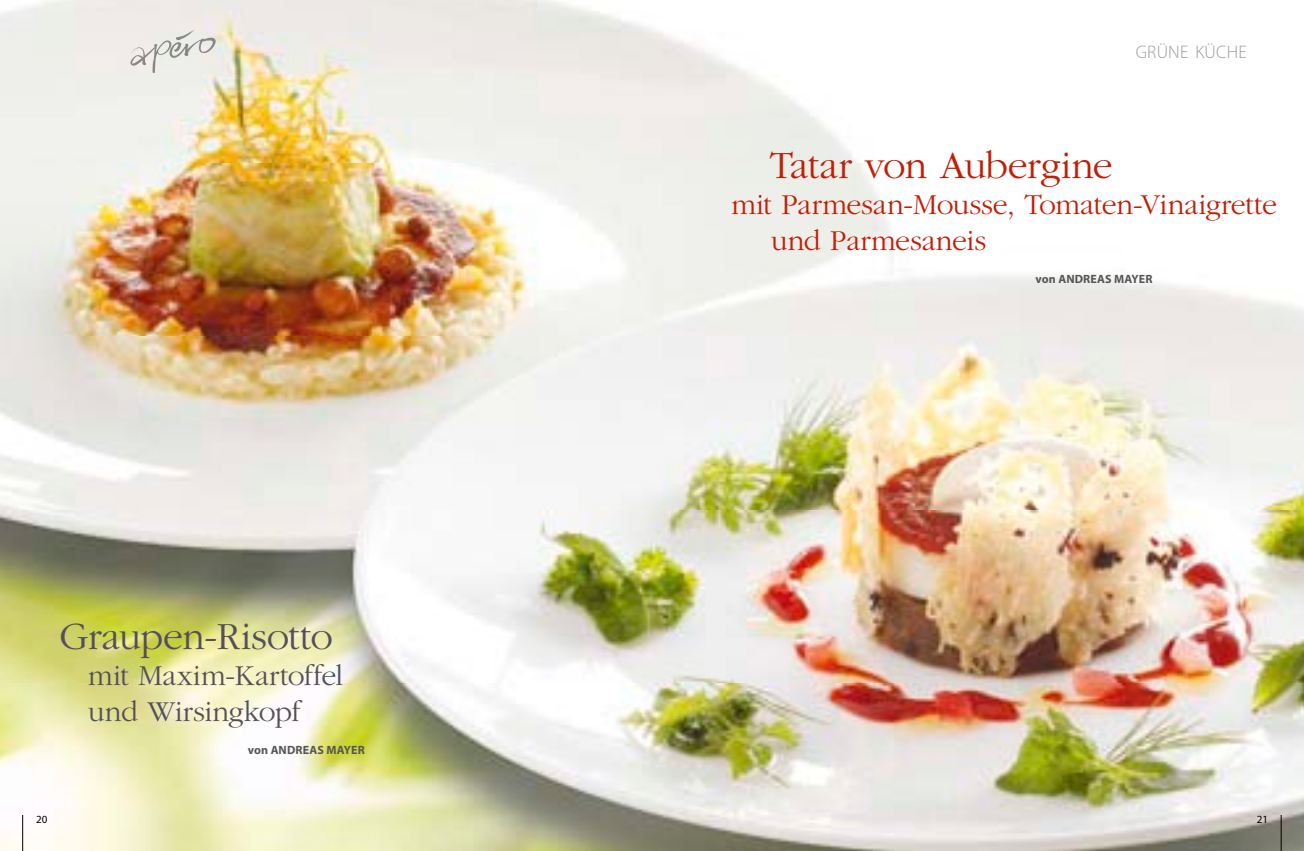
<style>
.page{position:relative;width:1304px;height:851px;background:#fff}
.page>*{position:absolute;margin:0;border:0;box-sizing:border-box;transform-origin:0 0}
.t1{font:300 40px "Garamond";letter-spacing:-.02em;color:#c11f08}
.t2{font:300 40px "Garamond";letter-spacing:-.015em;color:#544f5a}
.t3{font:300 30px/36px "Garamond";letter-spacing:-.01em;color:#c11f08}
.t4{font:300 30px/36px "Garamond";letter-spacing:-.005em;color:#544f5a}
.t5{font:300 18.2px "Myriad Pro";letter-spacing:.015em;color:#9c9d9d}
.t6{font:700 12px "Myriad Pro";letter-spacing:.01em;color:#565656}
.t7{font:11px "Myriad Pro";color:#000}
</style>
<div class="page">
<img style="left:0;top:0;width:1304px;height:850px">
<hr style="left:1281px;top:814px;width:1px;height:36px;background:#000">
<svg style="left:130px;top:30px;width:86px;height:43px;background:#e0dfdb"></svg>
<hr style="left:22px;top:814px;width:1px;height:36px;background:#000">
<p class="t5" style="left:1136px;top:42px;width:113px">GRÜNE KÜCHE</p>
<h1 class="t2" style="left:60px;top:614px;width:275px">Graupen-Risotto</h1>
<p class="t4" style="left:88px;top:657px;width:257px">mit Maxim-Kartoffel und Wirsingkopf</p>
<p class="t6" style="left:248px;top:741px;width:119px">VON ANDREAS MAYER</p>
<h1 class="t1" style="left:770px;top:144px;width:345px">Tatar von Aubergine</h1>
<p class="t3" style="left:771px;top:187px;width:507px;text-indent:-40px">mit Parmesan-Mousse, Tomaten-Vinaigrette und Parmesaneis</p>
<p class="t6" style="left:1036px;top:271px;width:119px">VON ANDREAS MAYER</p>
<p class="t7" style="left:36px;top:812px;width:13px">20</p>
<p class="t7" style="left:1257px;top:812px;width:13px">21</p>
</div>
